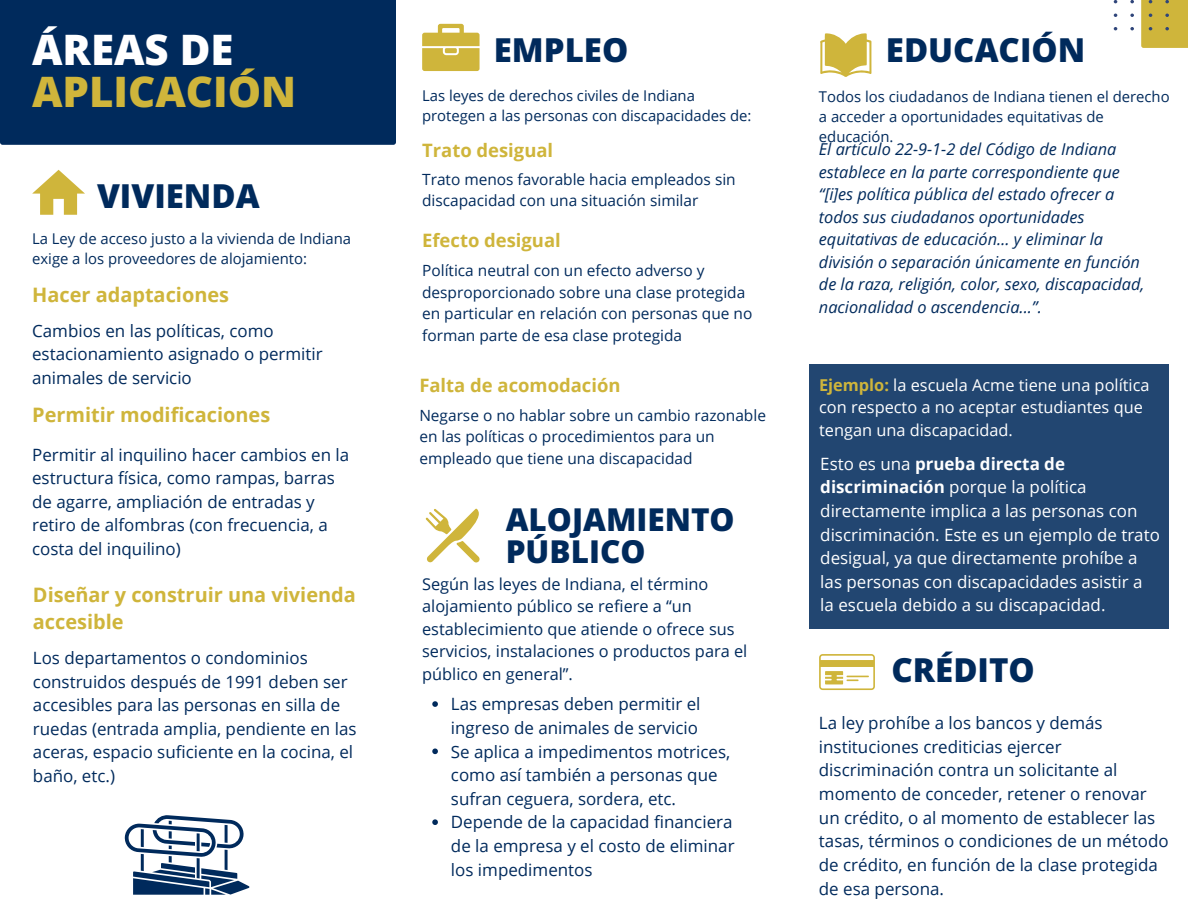
<style>
.page{position:relative;width:1188px;height:918px;background:#fff}
.page>*{position:absolute;margin:0;border:0;box-sizing:border-box;transform-origin:0 0}
.t1{font:800 42px/41.7px "Open Sans";color:#cfb53b}
.t2{font:800 33px "Open Sans";color:#002a5c}
.t3{font:800 31.5px/31.5px "Open Sans";color:#002a5c}
.t4{font:700 19.95px/27px "Open Sans";color:#cfb53b}
.t5{font:700 18.45px "Open Sans";color:#cfb53b}
.t6{font:16.95px/23.7px "Open Sans";color:#002a5c}
.t7{font:16.95px/23.7px "Open Sans";color:#fff}
.t8{font:italic 16.35px/22.5px "Open Sans";color:#002a5c}
.t9{font:16.35px/22.5px "Open Sans";color:#002a5c}
.t10{font:16.35px/22.5px "Open Sans";color:#fff}
.t11{font:15.45px/21.3px "Open Sans";color:#002a5c}
.t12{font:14.85px/20.2px "Open Sans";color:#002a5c}
.s1{color:#fff}
.s2{font-weight:700;color:#cfb53b}
.s3{font-weight:700}
</style>
<div class="page">
<div style="left:0;top:0;width:396px;height:145px;background:#002a5c"></div>
<svg style="left:1130px;top:0;width:4px;height:3px"></svg>
<svg style="left:1130px;top:27px;width:4px;height:3px"></svg>
<svg style="left:1130px;top:14px;width:4px;height:3px"></svg>
<svg style="left:1141px;top:0;width:47px;height:48px;background:#cbb23d"></svg>
<svg style="left:422px;top:24px;width:58px;height:47px;background:#d8c362"></svg>
<svg style="left:32px;top:170px;width:53px;height:45px"></svg>
<svg style="left:125px;top:815px;width:124px;height:80px"></svg>
<svg style="left:426px;top:509px;width:54px;height:53px"></svg>
<svg style="left:820px;top:33px;width:52px;height:44px"></svg>
<svg style="left:819px;top:654px;width:56px;height:36px"></svg>
<svg style="left:432px;top:701px;width:6px;height:6px"></svg>
<svg style="left:432px;top:749px;width:6px;height:5px"></svg>
<svg style="left:432px;top:819px;width:6px;height:6px"></svg>
<div style="left:810px;top:364px;width:359px;height:264px;background:#224671"></div>
<p class="t1" style="left:32px;top:28px;width:266px"><span class="s1">ÁREAS DE<br></span>APLICACIÓN</p>
<p class="t2" style="left:97px;top:173px;width:164px">VIVIENDA</p>
<p class="t12" style="left:32px;top:228px;width:320px">La Ley de acceso justo a la vivienda de Indiana exige a los proveedores de alojamiento:</p>
<p class="t4" style="left:32px;top:281px;width:199px">Hacer adaptaciones</p>
<p class="t6" style="left:32px;top:318px;width:292px">Cambios en las políticas, como estacionamiento asignado o permitir animales de servicio</p>
<p class="t4" style="left:32px;top:401px;width:240px">Permitir modificaciones</p>
<p class="t6" style="left:32px;top:442px;width:319px">Permitir al inquilino hacer cambios en la estructura física, como rampas, barras de agarre, ampliación de entradas y retiro de alfombras (con frecuencia, a costa del inquilino)</p>
<p class="t4" style="left:33px;top:581px;width:324px">Diseñar y construir una vivienda accesible</p>
<p class="t6" style="left:33px;top:645px;width:325px">Los departamentos o condominios construidos después de 1991 deben ser accesibles para las personas en silla de ruedas (entrada amplia, pendiente en las aceras, espacio suficiente en la cocina, el baño, etc.)</p>
<p class="t2" style="left:494px;top:27px;width:136px">EMPLEO</p>
<p class="t12" style="left:422px;top:85px;width:331px">Las leyes de derechos civiles de Indiana protegen a las personas con discapacidades de:</p>
<p class="t5" style="left:422px;top:137px;width:133px">Trato desigual</p>
<p class="t11" style="left:422px;top:168px;width:315px">Trato menos favorable hacia empleados sin discapacidad con una situación similar</p>
<p class="t5" style="left:422px;top:228px;width:140px">Efecto desigual</p>
<p class="t11" style="left:422px;top:260px;width:332px">Política neutral con un efecto adverso y desproporcionado sobre una clase protegida en particular en relación con personas que no forman parte de esa clase protegida</p>
<p class="t5" style="left:419px;top:372px;width:203px">Falta de acomodación</p>
<p class="t11" style="left:419px;top:404px;width:348px">Negarse o no hablar sobre un cambio razonable en las políticas o procedimientos para un empleado que tiene una discapacidad</p>
<p class="t3" style="left:506px;top:503px;width:230px">ALOJAMIENTO<br>PÚBLICO</p>
<p class="t9" style="left:422px;top:572px;width:327px">Según las leyes de Indiana, el término alojamiento público se refiere a “un establecimiento que atiende o ofrece sus servicios, instalaciones o productos para el público en general”.</p>
<p class="t6" style="left:451px;top:692px;width:251px">Las empresas deben permitir el ingreso de animales de servicio</p>
<p class="t6" style="left:451px;top:739px;width:281px">Se aplica a impedimentos motrices, como así también a personas que sufran ceguera, sordera, etc.</p>
<p class="t6" style="left:451px;top:810px;width:285px">Depende de la capacidad financiera de la empresa y el costo de eliminar los impedimentos</p>
<p class="t2" style="left:886px;top:27px;width:201px">EDUCACIÓN</p>
<p class="t12" style="left:819px;top:86px;width:352px">Todos los ciudadanos de Indiana tienen el derecho a acceder a oportunidades equitativas de educación.</p>
<p class="t8" style="left:819px;top:137px;width:327px">El artículo 22-9-1-2 del Código de Indiana establece en la parte correspondiente que “[i]es política pública del estado ofrecer a todos sus ciudadanos oportunidades equitativas de educación… y eliminar la división o separación únicamente en función de la raza, religión, color, sexo, discapacidad, nacionalidad o ascendencia...”.</p>
<p class="t10" style="left:819px;top:373px;width:332px"><span class="s2">Ejemplo:</span> la escuela Acme tiene una política con respecto a no aceptar estudiantes que tengan una discapacidad.</p>
<p class="t7" style="left:820px;top:451px;width:341px">Esto es una <span class="s3">prueba directa de discriminación</span> porque la política directamente implica a las personas con discriminación. Este es un ejemplo de trato desigual, ya que directamente prohíbe a las personas con discapacidades asistir a la escuela debido a su discapacidad.</p>
<p class="t2" style="left:892px;top:647px;width:145px">CRÉDITO</p>
<p class="t6" style="left:819px;top:711px;width:351px">La ley prohíbe a los bancos y demás instituciones crediticias ejercer discriminación contra un solicitante al momento de conceder, retener o renovar un crédito, o al momento de establecer las tasas, términos o condiciones de un método de crédito, en función de la clase protegida de esa persona.</p>
</div>
